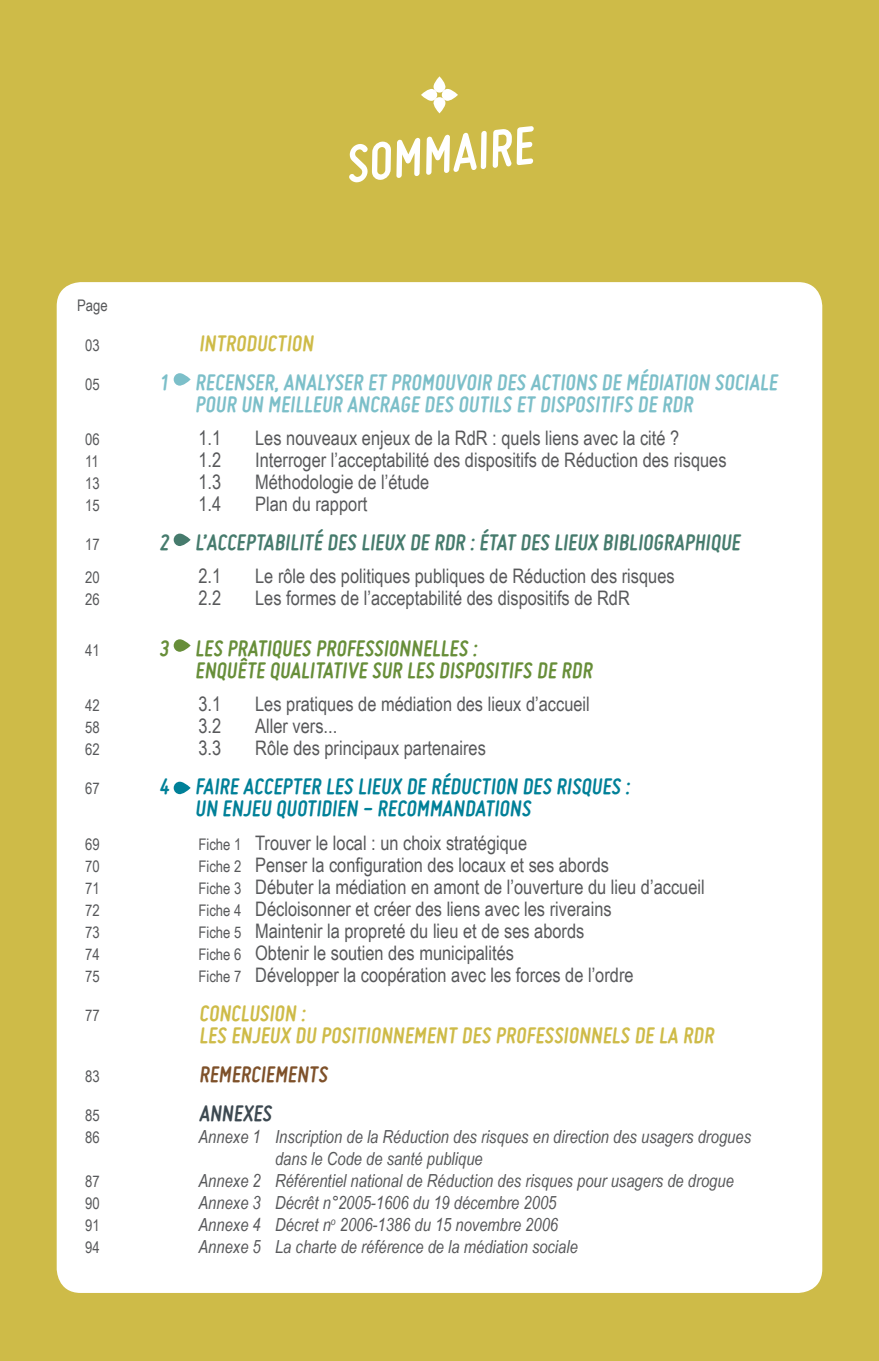
<style>
.page{position:relative;width:879px;height:1361px;background:#cebb48}
.page>*{position:absolute;margin:0;border:0;box-sizing:border-box;transform-origin:0 0}
.t1{font:700 56px "Miso";color:#fff}
.t2{font:700 24px/22px "Miso";letter-spacing:.055em;color:#7cbfc9}
.t3{font:700 24px/22px "Miso";letter-spacing:.045em;color:#008098}
.t4{font:700 24px/22px "Miso";letter-spacing:.06em;color:#cebb48}
.t5{font:700 24px/22px "Miso";letter-spacing:.065em;color:#678e39}
.t6{font:700 24px "Miso";letter-spacing:.16em;color:#467b6d}
.t7{font:700 24px "Miso";color:#7e512a}
.t8{font:700 24px "Miso";color:#3d4951}
.t9{font:20px "Arial Narrow";color:#58595b}
.t10{font:italic 18px/22px "Arial Narrow";color:#58595b}
.t11{font:16px "Arial Narrow";color:#58595b}
.s1{font-size:16px}
</style>
<div class="page">
<div style="left:57px;top:282px;width:765px;height:1011px;background:#fff;border-radius:24px"></div>
<svg style="left:421px;top:76px;width:37px;height:37px"></svg>
<svg style="left:174px;top:373px;width:17px;height:13px"></svg>
<svg style="left:174px;top:533px;width:17px;height:13px"></svg>
<svg style="left:174px;top:639px;width:17px;height:13px"></svg>
<svg style="left:174px;top:781px;width:17px;height:13px"></svg>
<p class="t11" style="left:77px;top:293px;width:32px">Page</p>
<h1 class="t1" style="left:342px;top:133px;width:189px;rotate:-6deg">SOMMAIRE</h1>
<p class="t11" style="left:85px;top:333px;width:16px">03</p>
<p class="t4" style="left:199px;top:332px;width:11px">INTRO</p>
<p class="t4" style="left:246px;top:332px;width:32px">DUCTION</p>
<p class="t11" style="left:85px;top:372px;width:16px">05</p>
<p class="t2" style="left:195px;top:371px;width:587px;text-indent:-36px">1 RECENSER, ANALYSER ET PROMOUVOIR DES ACTIONS DE MÉDIATION SOCIALE<br>POUR UN MEILLEUR ANCRAGE DES OUTILS ET DISPOSITIFS DE RDR</p>
<p class="t11" style="left:85px;top:428px;width:16px">06</p>
<p class="t9" style="left:198px;top:423px;width:24px">1.1</p>
<p class="t9" style="left:255px;top:423px;width:425px">Les nouveaux enjeux de la RdR : quels liens avec la cité ?</p>
<p class="t11" style="left:85px;top:450px;width:15px">11</p>
<p class="t9" style="left:198px;top:445px;width:24px">1.2</p>
<p class="t9" style="left:255px;top:445px;width:473px">Interroger l’acceptabilité des dispositifs de Réduction des risques</p>
<p class="t11" style="left:85px;top:472px;width:16px">13</p>
<p class="t9" style="left:198px;top:467px;width:232px">1.3 Méthodologie de l’étude</p>
<p class="t11" style="left:85px;top:494px;width:16px">15</p>
<p class="t9" style="left:198px;top:489px;width:24px">1.4</p>
<p class="t9" style="left:255px;top:489px;width:114px">Plan du rapport</p>
<p class="t11" style="left:85px;top:533px;width:16px">17</p>
<p class="t6" style="left:159px;top:529px;width:586px">2 L’ACCEPTABILITÉ DES LIEUX DE RDR : ÉTAT DES LIEUX BIBLIOGRAPHIQU E</p>
<p class="t11" style="left:85px;top:566px;width:16px">20</p>
<p class="t9" style="left:198px;top:562px;width:24px">2.1</p>
<p class="t9" style="left:255px;top:562px;width:421px">Le rôle des politiques publiques de Réduction des risques</p>
<p class="t11" style="left:85px;top:588px;width:16px">26</p>
<p class="t9" style="left:198px;top:584px;width:24px">2.2</p>
<p class="t9" style="left:255px;top:584px;width:375px">Les formes de l’acceptabilité des dispositifs de RdR</p>
<p class="t11" style="left:85px;top:638px;width:16px">41</p>
<p class="t5" style="left:195px;top:637px;width:378px;text-indent:-36px">3 LES PRATIQU ES PROFESSIONNELLES :<br>ENQU ÊTE QUALITATIVE SU R LES DISPOSITIFS DE RDR</p>
<p class="t11" style="left:85px;top:694px;width:16px">42</p>
<p class="t9" style="left:198px;top:689px;width:24px">3.1</p>
<p class="t9" style="left:255px;top:689px;width:336px">Les pratiques de médiation des lieux d’accueil</p>
<p class="t11" style="left:85px;top:716px;width:16px">58</p>
<p class="t9" style="left:198px;top:711px;width:40px">3.2 A</p>
<p class="t9" style="left:266px;top:711px;width:73px">ller vers...</p>
<p class="t11" style="left:85px;top:738px;width:16px">62</p>
<p class="t9" style="left:198px;top:733px;width:41px">3.3 R</p>
<p class="t9" style="left:267px;top:733px;width:220px">ôle des principaux partenaires</p>
<p class="t11" style="left:85px;top:777px;width:16px">67</p>
<p class="t3" style="left:195px;top:775px;width:439px;text-indent:-36px">4 FAIRE ACCEPTER LES LIEUX DE RÉDUCTION DES RISQU ES :<br>UN ENJEU QUOTIDIEN - RECOMMANDATIONS</p>
<p class="t11" style="left:85px;top:832px;width:16px">69</p>
<p class="t9" style="left:198px;top:828px;width:330px"><span class="s1">Fiche 1</span> Trouver le local : un choix stratégique</p>
<p class="t11" style="left:85px;top:854px;width:16px">70</p>
<p class="t9" style="left:198px;top:850px;width:412px"><span class="s1">Fiche 2</span> Penser la configuration des locaux et ses abords</p>
<p class="t11" style="left:85px;top:876px;width:16px">71</p>
<p class="t9" style="left:198px;top:872px;width:508px"><span class="s1">Fiche 3</span> Débuter la médiation en amont de l’ouverture du lieu d’accueil</p>
<p class="t11" style="left:85px;top:898px;width:16px">72</p>
<p class="t9" style="left:198px;top:894px;width:415px"><span class="s1">Fiche 4</span> Décloisonner et créer des liens avec les riverains</p>
<p class="t11" style="left:85px;top:920px;width:16px">73</p>
<p class="t9" style="left:198px;top:916px;width:387px"><span class="s1">Fiche 5</span> Maintenir la propreté du lieu et de ses abords</p>
<p class="t11" style="left:85px;top:942px;width:16px">74</p>
<p class="t9" style="left:198px;top:938px;width:317px"><span class="s1">Fiche 6</span> Obtenir le soutien des municipalités</p>
<p class="t11" style="left:85px;top:964px;width:16px">75</p>
<p class="t9" style="left:198px;top:960px;width:436px"><span class="s1">Fiche 7</span> Développer la coopération avec les forces de l’ordre</p>
<p class="t11" style="left:85px;top:1003px;width:16px">77</p>
<p class="t4" style="left:199px;top:1001px;width:12px">CONC</p>
<p class="t4" style="left:199px;top:1001px;width:495px;text-indent:41px">LUSION :<br>LES ENJEUX DU POSITIONNEMENT DES PROFESSIONNELS DE LA RDR</p>
<p class="t11" style="left:85px;top:1064px;width:16px">83</p>
<p class="t7" style="left:199px;top:1060px;width:11px">REMERCIEMENT</p>
<p class="t7" style="left:318px;top:1060px;width:14px">S</p>
<p class="t11" style="left:85px;top:1103px;width:16px">85</p>
<p class="t8" style="left:199px;top:1099px;width:73px">ANNEXES</p>
<p class="t11" style="left:85px;top:1125px;width:16px">86</p>
<p class="t10" style="left:275px;top:1125px;width:477px;text-indent:-77px">Annexe 1 Inscription de la Réduction des risques en direction des usagers drogues dans le Code de santé publique</p>
<p class="t11" style="left:85px;top:1169px;width:16px">87</p>
<p class="t10" style="left:198px;top:1169px;width:537px">Annexe 2 Référentiel national de Réduction des risques pour usagers de drogue</p>
<p class="t11" style="left:85px;top:1191px;width:16px">90</p>
<p class="t10" style="left:198px;top:1191px;width:359px">Annexe 3 Décrêt n°2005-1606 du 19 décembre 2005</p>
<p class="t11" style="left:85px;top:1213px;width:16px">91</p>
<p class="t10" style="left:198px;top:1213px;width:361px">Annexe 4 Décret n<sup>o</sup> 2006-1386 du 15 novembre 2006</p>
<p class="t11" style="left:85px;top:1235px;width:16px">94</p>
<p class="t10" style="left:198px;top:1235px;width:381px">Annexe 5 La charte de référence de la médiation sociale</p>
</div>
